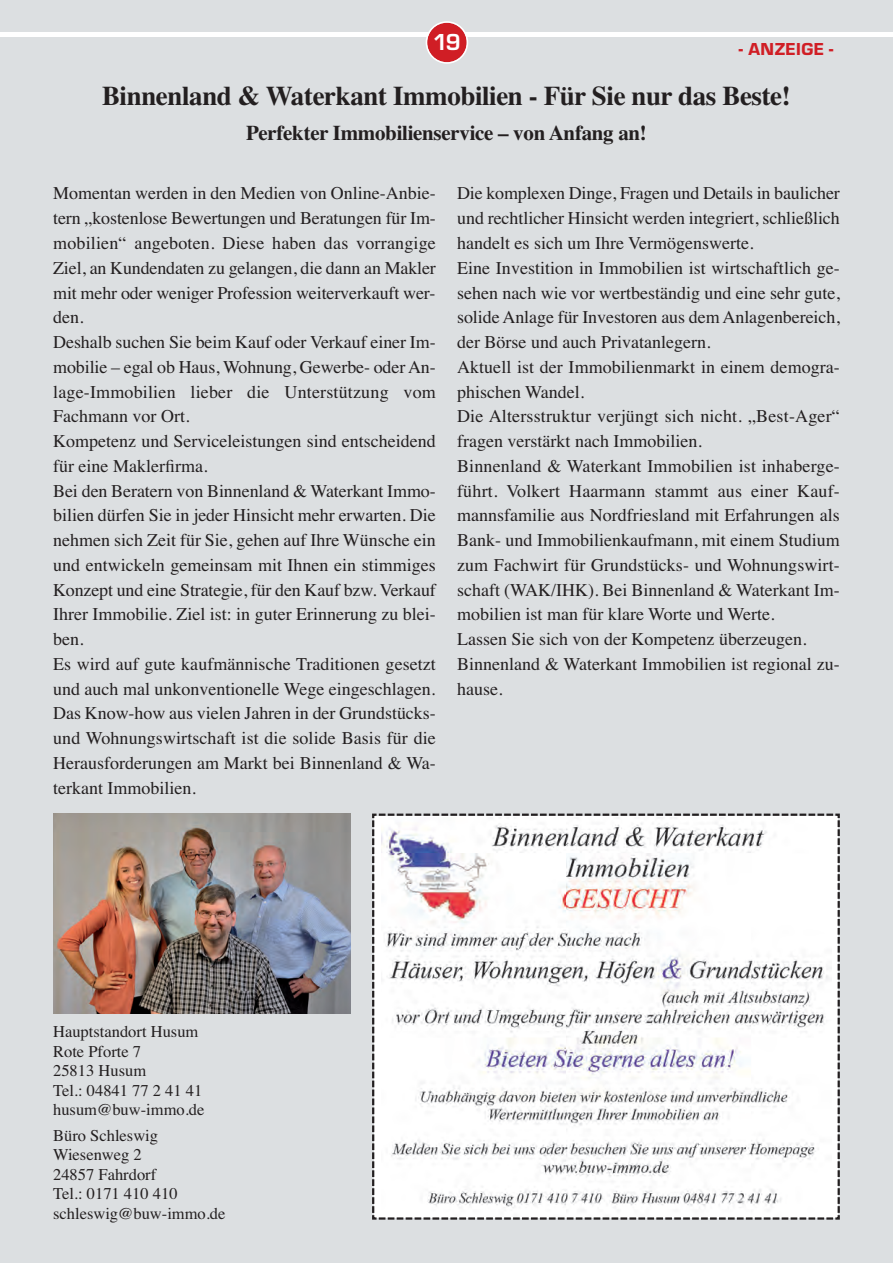
<style>
.page{position:relative;width:893px;height:1263px;background:#fff}
.page>*{position:absolute;margin:0;border:0;box-sizing:border-box;transform-origin:0 0}
.t1{font:700 27px "Times";letter-spacing:-.015em;color:#231f20}
.t2{font:700 24px "Eurostile T";color:#fff}
.t3{font:700 21px "Times";letter-spacing:-.015em;color:#231f20}
.t4{font:18px/24.8px "Times";color:#231f20;text-align:justify}
.t5{font:18px "Eurostile T Heav";letter-spacing:.025em;color:#d01e25}
.t6{font:16.5px "Times";color:#231f20}
</style>
<div class="page">
<div style="left:0;top:37px;width:893px;height:1226px;background:#dcdfe1"></div>
<img style="left:53px;top:813px;width:298px;height:200px">
<svg style="left:372px;top:813px;width:468px;height:407px;background:#ebeaeb"></svg>
<div style="left:0;top:0;width:893px;height:32px;background:#dcdfe1"></div>
<svg style="left:426px;top:21px;width:42px;height:43px"></svg>
<p class="t2" style="left:433px;top:34px;width:30px">19</p>
<p class="t5" style="left:739px;top:43px;width:96px">- ANZEIGE -</p>
<p class="t1" style="left:102px;top:86px;width:690px">Binnenland &amp; Waterkant Immobilien - Für Sie nur das Beste!</p>
<p class="t3" style="left:246px;top:125px;width:402px">Perfekter Immobilienservice – von Anfang an!</p>
<p class="t4" style="left:53px;top:183px;width:384px">Momentan werden in den Medien von Online-Anbie&shy;tern „kostenlose Bewertungen und Beratungen für Im&shy;mobilien“ angeboten. Diese haben das vorrangige Ziel, an Kundendaten zu gelangen, die dann an Makler mit mehr oder weniger Profession weiterverkauft wer&shy;den.</p>
<p class="t4" style="left:53px;top:331px;width:384px">Deshalb suchen Sie beim Kauf oder Verkauf einer Im&shy;mobilie – egal ob Haus, Wohnung, Gewerbe- oder An&shy;lage-Immobilien lieber die Unterstützung vom Fachmann vor Ort.</p>
<p class="t4" style="left:53px;top:430px;width:384px">Kompetenz und Serviceleistungen sind entscheidend für eine Maklerfirma.</p>
<p class="t4" style="left:53px;top:480px;width:384px">Bei den Beratern von Binnenland &amp; Waterkant Immo&shy;bilien dürfen Sie in jeder Hinsicht mehr erwarten. Die nehmen sich Zeit für Sie, gehen auf Ihre Wünsche ein und entwickeln gemeinsam mit Ihnen ein stimmiges Konzept und eine Strategie, für den Kauf bzw. Verkauf Ihrer Immobilie. Ziel ist: in guter Erinnerung zu blei&shy;ben.</p>
<p class="t4" style="left:53px;top:653px;width:384px">Es wird auf gute kaufmännische Traditionen gesetzt und auch mal unkonventionelle Wege eingeschlagen.</p>
<p class="t4" style="left:53px;top:703px;width:384px">Das Know-how aus vielen Jahren in der Grundstücks&shy;und Wohnungswirtschaft ist die solide Basis für die Herausforderungen am Markt bei Binnenland &amp; Wa&shy;terkant Immobilien.</p>
<p class="t4" style="left:457px;top:183px;width:384px">Die komplexen Dinge, Fragen und Details in baulicher und rechtlicher Hinsicht werden integriert, schließlich handelt es sich um Ihre Vermögenswerte.</p>
<p class="t4" style="left:457px;top:257px;width:384px">Eine Investition in Immobilien ist wirtschaftlich ge&shy;sehen nach wie vor wertbeständig und eine sehr gute, solide Anlage für Investoren aus dem Anlagenbereich, der Börse und auch Privatanlegern.</p>
<p class="t4" style="left:457px;top:356px;width:384px">Aktuell ist der Immobilienmarkt in einem demogra&shy;phischen Wandel.</p>
<p class="t4" style="left:457px;top:406px;width:384px">Die Altersstruktur verjüngt sich nicht. „Best-Ager“ fragen verstärkt nach Immobilien.</p>
<p class="t4" style="left:457px;top:455px;width:384px">Binnenland &amp; Waterkant Immobilien ist inhaberge&shy;führt. Volkert Haarmann stammt aus einer Kauf&shy;mannsfamilie aus Nordfriesland mit Erfahrungen als Bank- und Immobilienkaufmann, mit einem Studium zum Fachwirt für Grundstücks- und Wohnungswirt&shy;schaft (WAK/IHK). Bei Binnenland &amp; Waterkant Im&shy;mobilien ist man für klare Worte und Werte.</p>
<p class="t4" style="left:457px;top:628px;width:351px">Lassen Sie sich von der Kompetenz überzeugen.</p>
<p class="t4" style="left:457px;top:653px;width:384px">Binnenland &amp; Waterkant Immobilien ist regional zu&shy;hause.</p>
<p class="t6" style="left:53px;top:1026px;width:147px">Hauptstandort Husum</p>
<p class="t6" style="left:53px;top:1045px;width:89px">Rote Pforte 7</p>
<p class="t6" style="left:53px;top:1065px;width:95px">25813 Husum</p>
<p class="t6" style="left:53px;top:1084px;width:151px">Tel.: 04841 77 2 41 41</p>
<p class="t6" style="left:53px;top:1104px;width:153px">husum@buw-immo.de</p>
<p class="t6" style="left:53px;top:1129px;width:106px">Büro Schleswig</p>
<p class="t6" style="left:53px;top:1149px;width:90px">Wiesenweg 2</p>
<p class="t6" style="left:53px;top:1168px;width:105px">24857 Fahrdorf</p>
<p class="t6" style="left:53px;top:1188px;width:126px">Tel.: 0171 410 410</p>
<p class="t6" style="left:53px;top:1207px;width:174px">schleswig@buw-immo.de</p>
</div>
